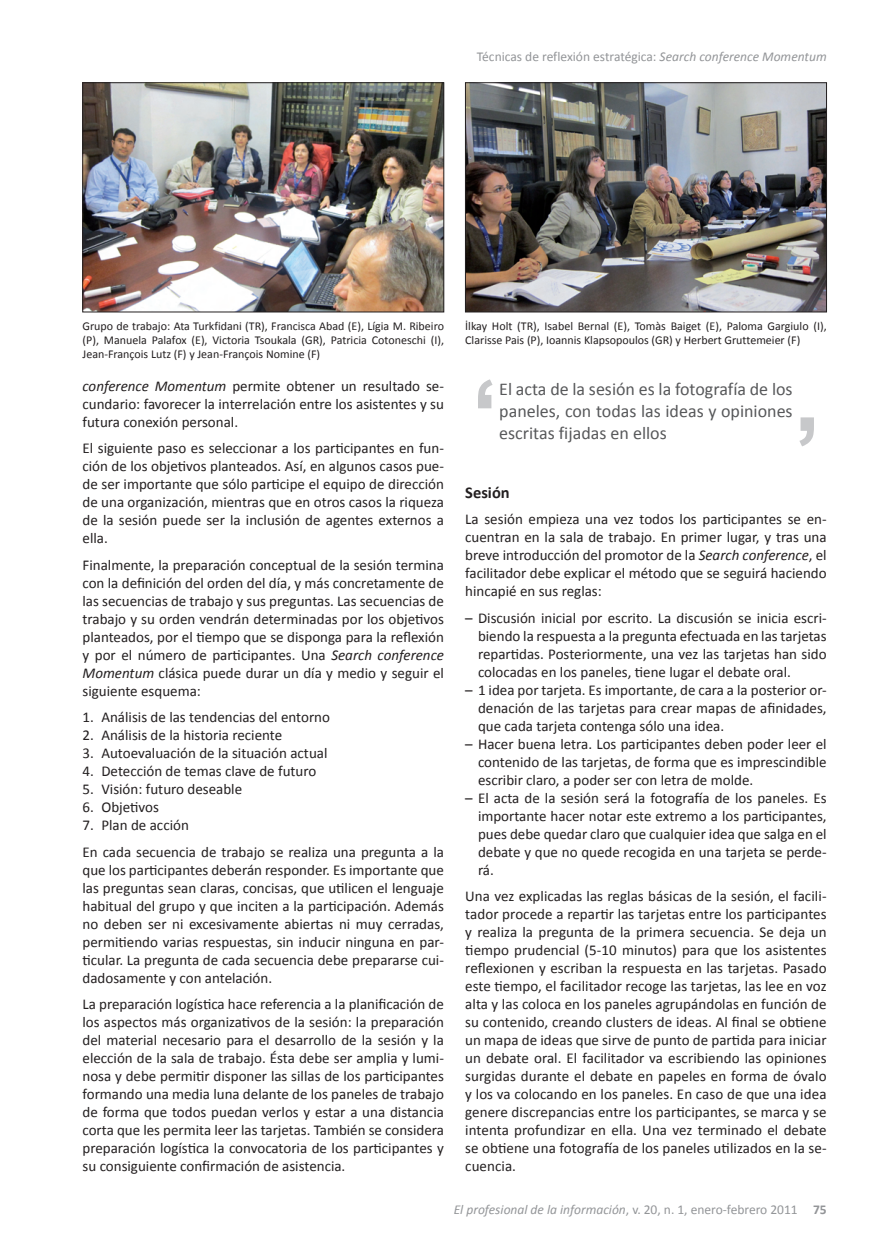
<style>
.page{position:relative;width:888px;height:1258px;background:#fff}
.page>*{position:absolute;margin:0;border:0;box-sizing:border-box;transform-origin:0 0}
.t1{font:18px/21.6px "Calibri";color:#57585a;text-align:justify}
.t2{font:700 16.5px "Calibri";color:#231f20}
.t3{font:15px/18px "Calibri";color:#231f20;text-align:justify}
.t4{font:italic 13.5px "Calibri";color:#939598}
.t5{font:13.5px "Calibri";color:#939598}
.t6{font:12px/14.4px "Calibri";color:#231f20;text-align:justify}
.s1{font-style:italic}
.s2{font-style:normal}
.s3{font-weight:700;font-style:normal}
</style>
<div class="page">
<svg style="left:799px;top:417px;width:15px;height:29px"></svg>
<svg style="left:478px;top:379px;width:14px;height:29px"></svg>
<img style="left:85px;top:85px;width:357px;height:225px">
<div style="left:83px;top:83px;width:361px;height:229px;border:1px solid #231f20"></div>
<img style="left:467px;top:85px;width:358px;height:225px">
<div style="left:465px;top:83px;width:362px;height:229px;border:1px solid #231f20"></div>
<p class="t5" style="left:477px;top:48px;width:351px">Técnicas de reflexión estratégica: <span class="s1">Search conference Momentum</span></p>
<p class="t6" style="left:83px;top:318px;width:363px">Grupo de trabajo: Ata Turkfidani (TR), Francisca Abad (E), Lígia M. Ribeiro (P), Manuela Palafox (E), Victoria Tsoukala (GR), Patricia Cotoneschi (I), Jean-François Lutz (F) y Jean-François Nomine (F)</p>
<p class="t6" style="left:465px;top:318px;width:363px">İlkay Holt (TR), Isabel Bernal (E), Tomàs Baiget (E), Paloma Gargiulo (I),<br>Clarisse Pais (P), Ioannis Klapsopoulos (GR) y Herbert Gruttemeier (F)</p>
<p class="t3" style="left:83px;top:377px;width:363px"><span class="s1">conference Momentum</span> permite obtener un resultado se&shy;cundario: favorecer la interrelación entre los asistentes y su futura conexión personal.</p>
<p class="t3" style="left:83px;top:439px;width:363px">El siguiente paso es seleccionar a los participantes en fun&shy;ción de los objetivos planteados. Así, en algunos casos pue&shy;de ser importante que sólo participe el equipo de dirección de una organización, mientras que en otros casos la riqueza de la sesión puede ser la inclusión de agentes externos a ella.</p>
<p class="t3" style="left:83px;top:556px;width:363px">Finalmente, la preparación conceptual de la sesión termina con la definición del orden del día, y más concretamente de las secuencias de trabajo y sus preguntas. Las secuencias de trabajo y su orden vendrán determinadas por los objetivos planteados, por el tiempo que se disponga para la reflexión y por el número de participantes. Una <span class="s1">Search conference Momentum</span> clásica puede durar un día y medio y seguir el siguiente esquema:</p>
<p class="t3" style="left:83px;top:708px;width:249px">1. Análisis de las tendencias del entorno</p>
<p class="t3" style="left:83px;top:726px;width:201px">2. Análisis de la historia reciente</p>
<p class="t3" style="left:83px;top:744px;width:246px">3. Autoevaluación de la situación actual</p>
<p class="t3" style="left:83px;top:762px;width:235px">4. Detección de temas clave de futuro</p>
<p class="t3" style="left:83px;top:780px;width:161px">5. Visión: futuro deseable</p>
<p class="t3" style="left:83px;top:798px;width:78px">6. Objetivos</p>
<p class="t3" style="left:83px;top:812px;width:363px;line-height:26.5px">7. Plan de acción<br>En cada secuencia de trabajo se realiza una pregunta a la</p>
<p class="t3" style="left:83px;top:861px;width:363px">que los participantes deberán responder. Es importante que las preguntas sean claras, concisas, que utilicen el lenguaje habitual del grupo y que inciten a la participación. Además no deben ser ni excesivamente abiertas ni muy cerradas, permitiendo varias respuestas, sin inducir ninguna en par&shy;ticular. La pregunta de cada secuencia debe prepararse cui&shy;dadosamente y con antelación.</p>
<p class="t3" style="left:83px;top:995px;width:363px">La preparación logística hace referencia a la planificación de los aspectos más organizativos de la sesión: la preparación del material necesario para el desarrollo de la sesión y la elección de la sala de trabajo. Ésta debe ser amplia y lumi&shy;nosa y debe permitir disponer las sillas de los participantes formando una media luna delante de los paneles de trabajo de forma que todos puedan verlos y estar a una distancia corta que les permita leer las tarjetas. También se considera preparación logística la convocatoria de los participantes y su consiguiente confirmación de asistencia.</p>
<p class="t1" style="left:499px;top:379px;width:295px">El acta de la sesión es la fotografía de los paneles, con todas las ideas y opiniones escritas fijadas en ellos</p>
<p class="t2" style="left:465px;top:482px;width:46px">Sesión</p>
<p class="t3" style="left:465px;top:510px;width:363px">La sesión empieza una vez todos los participantes se en&shy;cuentran en la sala de trabajo. En primer lugar, y tras una breve introducción del promotor de la <span class="s1">Search conference</span>, el facilitador debe explicar el método que se seguirá haciendo hincapié en sus reglas:</p>
<p class="t3" style="left:478px;top:609px;width:350px;text-indent:-13px">– Discusión inicial por escrito. La discusión se inicia escri&shy;biendo la respuesta a la pregunta efectuada en las tarjetas repartidas. Posteriormente, una vez las tarjetas han sido colocadas en los paneles, tiene lugar el debate oral.</p>
<p class="t3" style="left:478px;top:681px;width:350px;text-indent:-13px">– 1 idea por tarjeta. Es importante, de cara a la posterior or&shy;denación de las tarjetas para crear mapas de afinidades, que cada tarjeta contenga sólo una idea.</p>
<p class="t3" style="left:478px;top:735px;width:350px;text-indent:-13px">– Hacer buena letra. Los participantes deben poder leer el contenido de las tarjetas, de forma que es imprescindible escribir claro, a poder ser con letra de molde.</p>
<p class="t3" style="left:478px;top:789px;width:350px;text-indent:-13px">– El acta de la sesión será la fotografía de los paneles. Es importante hacer notar este extremo a los participantes, pues debe quedar claro que cualquier idea que salga en el debate y que no quede recogida en una tarjeta se perde&shy;rá.</p>
<p class="t3" style="left:465px;top:887px;width:363px">Una vez explicadas las reglas básicas de la sesión, el facili&shy;tador procede a repartir las tarjetas entre los participantes y realiza la pregunta de la primera secuencia. Se deja un tiempo prudencial (5-10 minutos) para que los asistentes reflexionen y escriban la respuesta en las tarjetas. Pasado este tiempo, el facilitador recoge las tarjetas, las lee en voz alta y las coloca en los paneles agrupándolas en función de su contenido, creando clusters de ideas. Al final se obtiene un mapa de ideas que sirve de punto de partida para iniciar un debate oral. El facilitador va escribiendo las opiniones surgidas durante el debate en papeles en forma de óvalo y los va colocando en los paneles. En caso de que una idea genere discrepancias entre los participantes, se marca y se intenta profundizar en ella. Una vez terminado el debate se obtiene una fotografía de los paneles utilizados en la se&shy;cuencia.</p>
<p class="t4" style="left:454px;top:1200px;width:367px">El profesional de la información<span class="s2">, v. 20, n. 1, enero-febrero 2011</span> <span class="s3">75</span></p>
</div>
